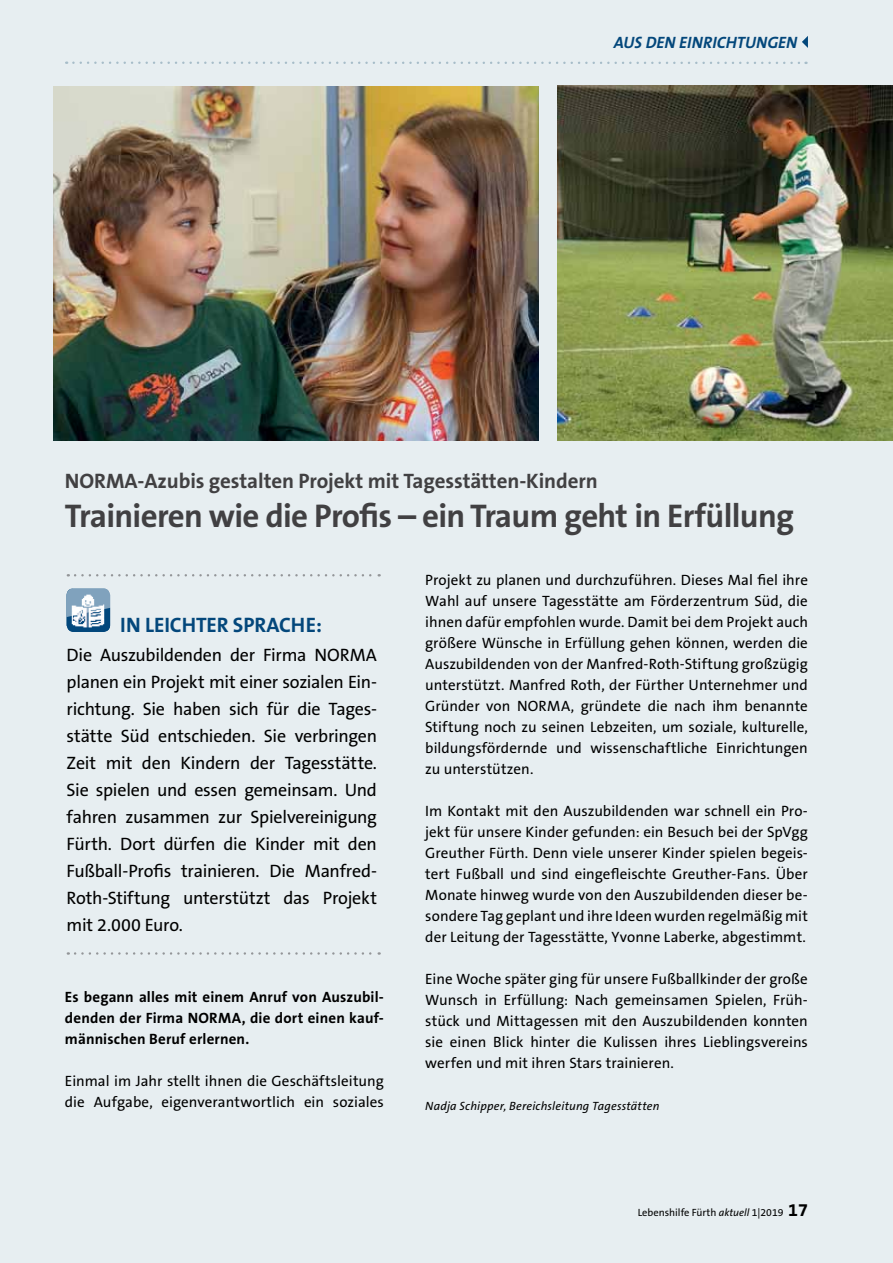
<style>
.page{position:relative;width:893px;height:1263px;background:#e7eef1}
.page>*{position:absolute;margin:0;border:0;box-sizing:border-box;transform-origin:0 0}
.t1{font:700 33px "The Sans B7";letter-spacing:-.02em;color:#414042}
.t2{font:700 21px "The Sans B7";letter-spacing:-.005em;color:#414042}
.t3{font:700 21px "The Sans B7";letter-spacing:-.005em;color:#03477b}
.t4{font:18px/27px "The Sans B5 Plain";letter-spacing:-.015em;color:#000;text-align:justify}
.t5{font:italic 700 16.5px "The Sans B7";color:#03477b}
.t6{font:15px/21px "The Sans B5 Plain";color:#000;text-align:justify}
.t7{font:700 15px/21px "The Sans B7";letter-spacing:.01em;color:#000;text-align:justify}
.t8{font:italic 12px "The Sans B5 Plain";letter-spacing:.015em;color:#000}
.t9{font:10.5px "The Sans B5 Plain";color:#000}
.s1{font-style:italic}
.s2{font-family:"The Sans B7";font-weight:700;font-size:18px}
</style>
<div class="page">
<svg style="left:73px;top:62px;width:733px;height:2px"></svg>
<svg style="left:802px;top:36px;width:6px;height:12px"></svg>
<img style="left:54px;top:86px;width:485px;height:355px">
<img style="left:557px;top:85px;width:336px;height:356px">
<svg style="left:75px;top:574px;width:305px;height:2px"></svg>
<svg style="left:67px;top:588px;width:44px;height:44px;background:#8aa9c2"></svg>
<svg style="left:75px;top:952px;width:305px;height:3px"></svg>
<p class="t5" style="left:614px;top:34px;width:185px">AUS DEN EINRICHTUNGEN</p>
<h2 class="t2" style="left:65px;top:470px;width:534px">NORMA-Azubis gestalten Projekt mit Tagesstätten-Kindern</h2>
<h1 class="t1" style="left:65px;top:498px;width:731px">Trainieren wie die Profis – ein Traum geht in Erfüllung</h1>
<h2 class="t3" style="left:120px;top:613px;width:203px">IN LEICHTER SPRACHE:</h2>
<p class="t4" style="left:67px;top:641px;width:312px">Die Auszubildenden der Firma NORMA planen ein Projekt mit einer sozialen Ein&shy;richtung. Sie haben sich für die Tages&shy;stätte Süd entschieden. Sie verbringen Zeit mit den Kindern der Tagesstätte.<br>Sie spielen und essen gemeinsam. Und fahren zusammen zur Spielvereinigung Fürth. Dort dürfen die Kinder mit den Fußball-Profis trainieren. Die Manfred-Roth-Stiftung unterstützt das Projekt mit 2.000 Euro.</p>
<p class="t7" style="left:65px;top:987px;width:320px">Es begann alles mit einem Anruf von Auszubil&shy;denden der Firma NORMA, die dort einen kauf&shy;männischen Beruf erlernen.</p>
<p class="t6" style="left:65px;top:1071px;width:320px">Einmal im Jahr stellt ihnen die Geschäftsleitung die Aufgabe, eigenverantwortlich ein soziales</p>
<p class="t6" style="left:425px;top:570px;width:384px">Projekt zu planen und durchzuführen. Dieses Mal fiel ihre Wahl auf unsere Tagesstätte am Förderzentrum Süd, die ihnen dafür empfohlen wurde. Damit bei dem Projekt auch größere Wünsche in Erfüllung gehen können, werden die Auszubildenden von der Manfred-Roth-Stiftung großzügig unterstützt. Manfred Roth, der Fürther Unternehmer und Gründer von NORMA, gründete die nach ihm benannte Stiftung noch zu seinen Lebzeiten, um soziale, kulturelle, bildungsfördernde und wissenschaftliche Einrichtungen zu unterstützen.</p>
<p class="t6" style="left:425px;top:801px;width:384px">Im Kontakt mit den Auszubildenden war schnell ein Pro&shy;jekt für unsere Kinder gefunden: ein Besuch bei der SpVgg Greuther Fürth. Denn viele unserer Kinder spielen begeis&shy;tert Fußball und sind eingefleischte Greuther-Fans. Über Monate hinweg wurde von den Auszubildenden dieser be&shy;sondere Tag geplant und ihre Ideen wurden regelmäßig mit der Leitung der Tagesstätte, Yvonne Laberke, abgestimmt.</p>
<p class="t6" style="left:425px;top:969px;width:384px">Eine Woche später ging für unsere Fußballkinder der große Wunsch in Erfüllung: Nach gemeinsamen Spielen, Früh&shy;stück und Mittagessen mit den Auszubildenden konnten sie einen Blick hinter die Kulissen ihres Lieblingsvereins werfen und mit ihren Stars trainieren.</p>
<p class="t8" style="left:425px;top:1100px;width:236px">Nadja Schipper, Bereichsleitung Tagesstätten</p>
<p class="t9" style="left:638px;top:1206px;width:172px">Lebenshilfe Fürth <span class="s1">aktuell</span> 1|2019 <span class="s2">17</span></p>
</div>
